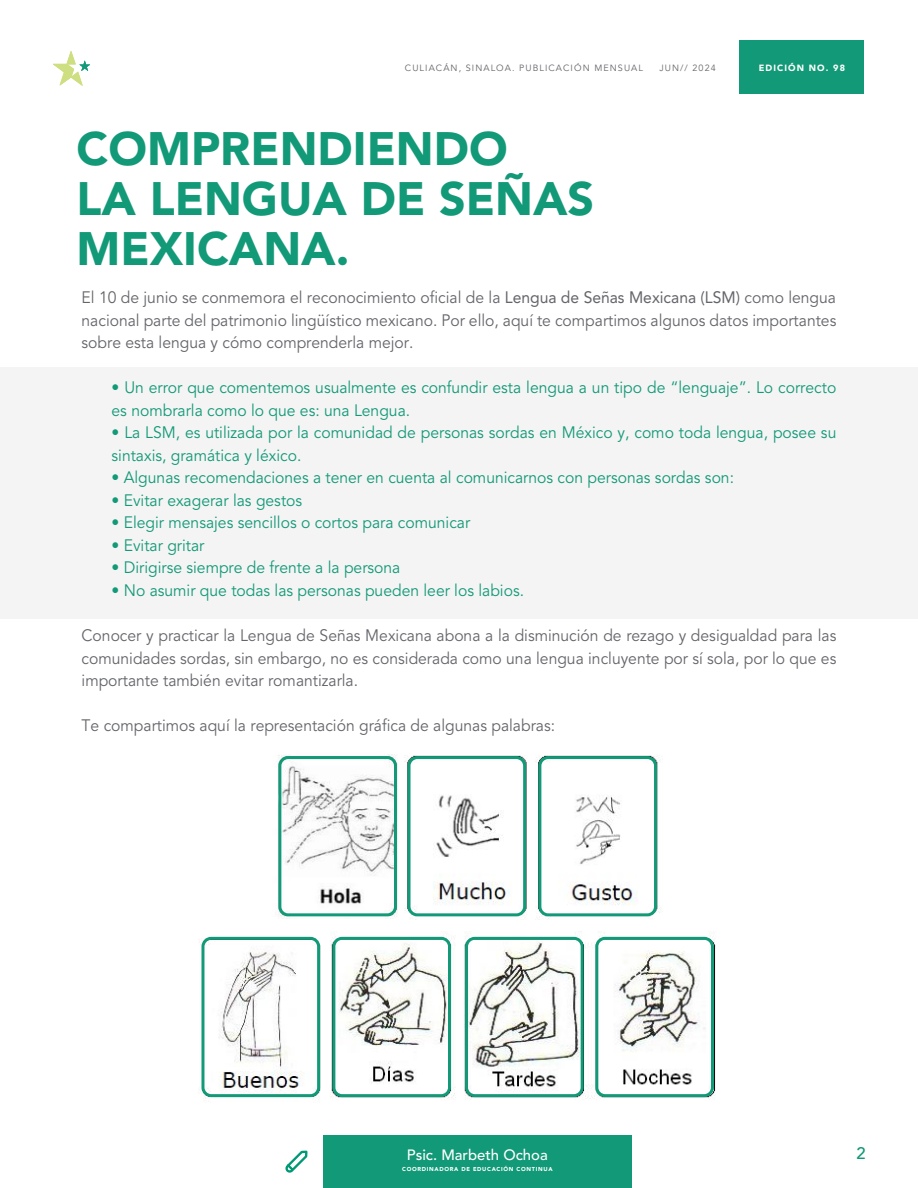
<style>
.page{position:relative;width:918px;height:1188px;background:#fff}
.page>*{position:absolute;margin:0;border:0;box-sizing:border-box;transform-origin:0 0}
.t1{font:900 46.5px/49.8px "Avenir LT Std";color:#129977}
.t2{font:16.5px/22.5px "Avenir LT Std";color:#64656a;text-align:justify;scale:.95 1}
.t3{font:16.5px/22.5px "Avenir LT Std";color:#129977;scale:.95 1}
.t4{font:500 16.5px "Avenir LT Std";color:#129977}
.t5{font:500 14.85px "Avenir LT Std";color:#fff}
.t6{font:9px "Avenir LT Std";letter-spacing:.12em;color:#64656a}
.t7{font:900 9px "Avenir LT Std";letter-spacing:.12em;color:#fff}
.t8{font:900 5.7px "Avenir LT Std";letter-spacing:.12em;color:#fff}
.s1{font-style:inherit}
</style>
<div class="page">
<div style="left:0;top:367px;width:918px;height:252px;background:#f4f4f4"></div>
<svg style="left:285px;top:1150px;width:23px;height:23px"></svg>
<div style="left:323px;top:1135px;width:308px;height:53px;background:#129977"></div>
<svg style="left:53px;top:51px;width:37px;height:35px"></svg>
<div style="left:740px;top:40px;width:124px;height:54px;background:#129977"></div>
<img style="left:199px;top:936px;width:121px;height:163px">
<img style="left:330px;top:936px;width:386px;height:163px">
<img style="left:404px;top:755px;width:256px;height:165px">
<img style="left:278px;top:754px;width:118px;height:163px">
<div style="left:278px;top:756px;width:119px;height:160px;border:3px solid #129977;border-radius:8px"></div>
<div style="left:408px;top:756px;width:118px;height:160px;border:3px solid #129977;border-radius:8px"></div>
<div style="left:538px;top:756px;width:119px;height:160px;border:3px solid #129977;border-radius:8px"></div>
<div style="left:595px;top:937px;width:119px;height:160px;border:3px solid #129977;border-radius:8px"></div>
<div style="left:465px;top:937px;width:119px;height:160px;border:3px solid #129977;border-radius:8px"></div>
<div style="left:332px;top:937px;width:119px;height:160px;border:3px solid #129977;border-radius:8px"></div>
<div style="left:201px;top:937px;width:119px;height:160px;border:3px solid #129977;border-radius:8px"></div>
<p class="t6" style="left:405px;top:63px;width:240px">CULIACÁN, SINALOA. PUBLICACIÓN MENSUAL</p>
<p class="t6" style="left:659px;top:63px;width:58px">JUN// 2024</p>
<p class="t7" style="left:759px;top:63px;width:88px">EDICIÓN NO. 98</p>
<h1 class="t1" style="left:77px;top:124px;width:519px">COMPRENDIENDO<br>LA LENGUA DE SEÑAS<br>MEXICANA.</h1>
<p class="t2" style="left:82px;top:287px;width:796px">El 10 de junio se conmemora el reconocimiento oficial de la <span class="s1">Lengua de Señas Mexicana (LSM)</span> como lengua nacional parte del patrimonio lingüístico mexicano. Por ello, aquí te compartimos algunos datos importantes sobre esta lengua y cómo comprenderla mejor.</p>
<p class="t3" style="left:112px;top:377px;width:764px">• Un error que comentemos usualmente es confundir esta lengua a un tipo de “lenguaje”. Lo correcto es nombrarla como lo que es: una Lengua.</p>
<p class="t3" style="left:112px;top:422px;width:764px">• La LSM, es utilizada por la comunidad de personas sordas en México y, como toda lengua, posee su sintaxis, gramática y léxico.</p>
<p class="t3" style="left:112px;top:467px;width:657px">• Algunas recomendaciones a tener en cuenta al comunicarnos con personas sordas son:</p>
<p class="t3" style="left:112px;top:490px;width:202px">• Evitar exagerar las gestos</p>
<p class="t3" style="left:112px;top:512px;width:379px">• Elegir mensajes sencillos o cortos para comunicar</p>
<p class="t3" style="left:112px;top:535px;width:99px">• Evitar gritar</p>
<p class="t3" style="left:112px;top:557px;width:306px">• Dirigirse siempre de frente a la persona</p>
<p class="t3" style="left:112px;top:580px;width:436px">• No asumir que todas las personas pueden leer los labios.</p>
<p class="t2" style="left:82px;top:625px;width:796px">Conocer y practicar la Lengua de Señas Mexicana abona a la disminución de rezago y desigualdad para las comunidades sordas, sin embargo, no es considerada como una lengua incluyente por sí sola, por lo que es importante también evitar romantizarla.</p>
<p class="t2" style="left:82px;top:715px;width:500px">Te compartimos aquí la representación gráfica de algunas palabras:</p>
<p class="t5" style="left:407px;top:1146px;width:142px">Psic. Marbeth Ochoa</p>
<p class="t8" style="left:402px;top:1166px;width:152px">COORDINADORA DE EDUCACIÓN CONTINUA</p>
<p class="t4" style="left:857px;top:1144px;width:11px">2</p>
</div>
